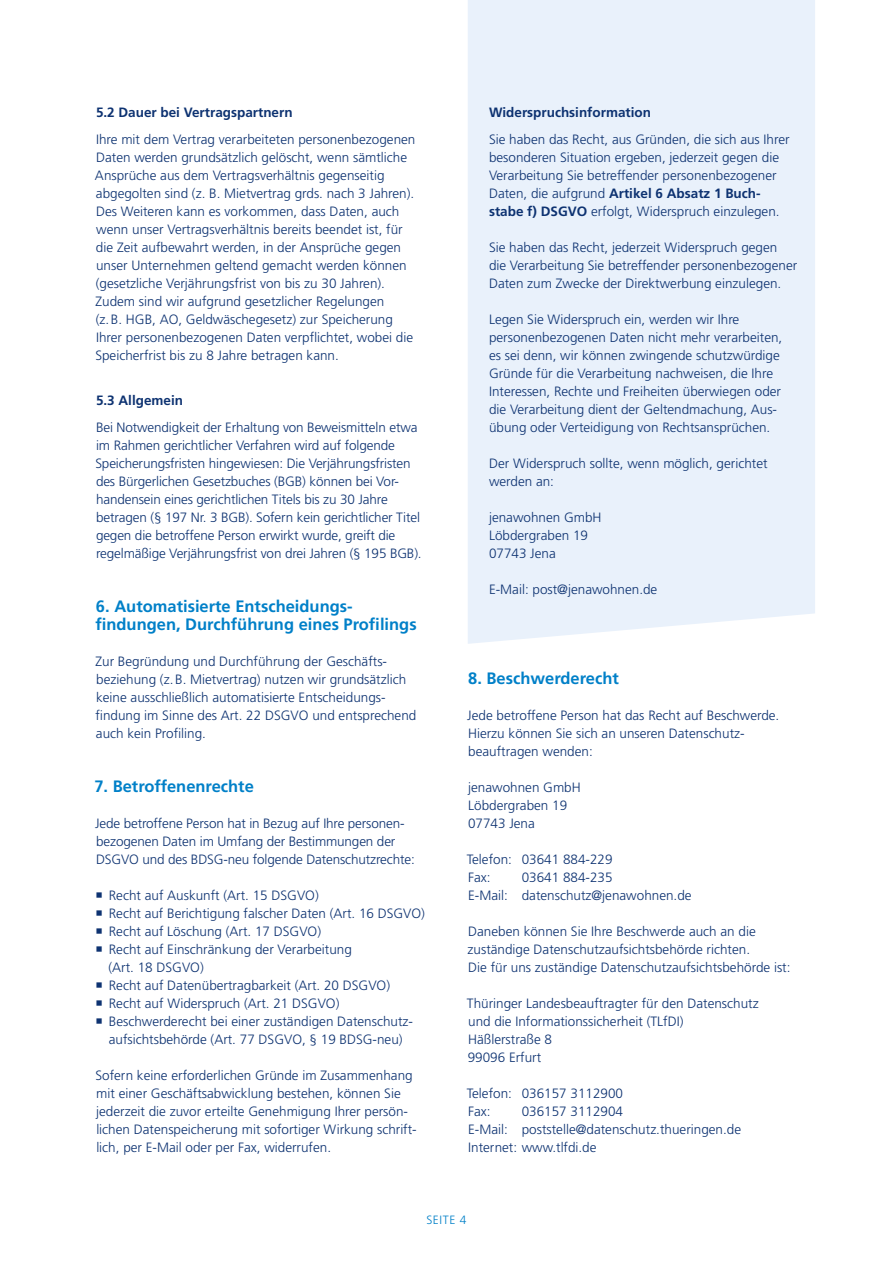
<style>
.page{position:relative;width:893px;height:1263px;background:#fff}
.page>*{position:absolute;margin:0;border:0;box-sizing:border-box;transform-origin:0 0}
.t1{font:700 16.5px/18px "Frutiger LT Pro";color:#0080c8}
.t2{font:300 13.5px/18px "Frutiger LT Pro";color:#0d3271}
.t3{font:700 13.5px "Frutiger LT Pro";color:#0d3271}
.t4{font:300 12px "Frutiger LT Pro";letter-spacing:.05em;color:#0080c8}
.s1{font-weight:700}
</style>
<div class="page">
<div style="left:468px;top:0;width:347px;height:644px;background:#e9f1fb"></div>
<p class="t3" style="left:96px;top:104px;width:198px">5.2 Dauer bei Vertragspartnern</p>
<p class="t2" style="left:95px;top:130px;width:322px">Ihre mit dem Vertrag verarbeiteten personenbezogenen Daten werden grundsätzlich gelöscht, wenn sämtliche Ansprüche aus dem Vertragsverhältnis gegenseitig abgegolten sind (z. B. Mietvertrag grds. nach 3 Jahren).<br>Des Weiteren kann es vorkommen, dass Daten, auch wenn unser Vertragsverhältnis bereits beendet ist, für die Zeit aufbewahrt werden, in der Ansprüche gegen unser Unternehmen geltend gemacht werden können (gesetzliche Verjährungsfrist von bis zu 30 Jahren).<br>Zudem sind wir aufgrund gesetzlicher Regelungen<br>(z.B. HGB, AO, Geldwäschegesetz) zur Speicherung Ihrer personenbezogenen Daten verpflichtet, wobei die Speicherfrist bis zu 8 Jahre betragen kann.</p>
<p class="t3" style="left:96px;top:392px;width:89px">5.3 Allgemein</p>
<p class="t2" style="left:95px;top:418px;width:328px">Bei Notwendigkeit der Erhaltung von Beweismitteln etwa im Rahmen gerichtlicher Verfahren wird auf folgende Speicherungsfristen hingewiesen: Die Verjährungsfristen des Bürgerlichen Gesetzbuches (BGB) können bei Vor&shy;handensein eines gerichtlichen Titels bis zu 30 Jahre betragen (§ 197 Nr. 3 BGB). Sofern kein gerichtlicher Titel gegen die betroffene Person erwirkt wurde, greift die regelmäßige Verjährungsfrist von drei Jahren (§ 195 BGB).</p>
<p class="t1" style="left:95px;top:597px;width:323px">6. Automatisierte Entscheidungs&shy;findungen, Durchführung eines Profilings</p>
<p class="t2" style="left:95px;top:652px;width:322px">Zur Begründung und Durchführung der Geschäfts&shy;beziehung (z.B. Mietvertrag) nutzen wir grundsätzlich keine ausschließlich automatisierte Entscheidungs&shy;findung im Sinne des Art. 22 DSGVO und entsprechend auch kein Profiling.</p>
<p class="t1" style="left:94px;top:777px;width:161px">7. Betroffenenrechte</p>
<p class="t2" style="left:95px;top:814px;width:321px">Jede betroffene Person hat in Bezug auf Ihre personen&shy;bezogenen Daten im Umfang der Bestimmungen der<br>DSGVO und des BDSG-neu folgende Datenschutzrechte:</p>
<p class="t2" style="left:109px;top:886px;width:318px">Recht auf Auskunft (Art. 15 DSGVO)<br>Recht auf Berichtigung falscher Daten (Art. 16 DSGVO)<br>Recht auf Löschung (Art. 17 DSGVO)<br>Recht auf Einschränkung der Verarbeitung<br>(Art. 18 DSGVO)<br>Recht auf Datenübertragbarkeit (Art. 20 DSGVO)<br>Recht auf Widerspruch (Art. 21 DSGVO)<br>Beschwerderecht bei einer zuständigen Datenschutz&shy;aufsichtsbehörde (Art. 77 DSGVO, § 19 BDSG-neu)</p>
<p class="t2" style="left:95px;top:1066px;width:323px">Sofern keine erforderlichen Gründe im Zusammenhang mit einer Geschäftsabwicklung bestehen, können Sie jederzeit die zuvor erteilte Genehmigung Ihrer persön&shy;lichen Datenspeicherung mit sofortiger Wirkung schrift&shy;lich, per E-Mail oder per Fax, widerrufen.</p>
<p class="t3" style="left:489px;top:104px;width:163px">Widerspruchsinformation</p>
<p class="t2" style="left:489px;top:130px;width:302px">Sie haben das Recht, aus Gründen, die sich aus Ihrer besonderen Situation ergeben, jederzeit gegen die Verarbeitung Sie betreffender personenbezogener Daten, die aufgrund <span class="s1">Artikel 6 Absatz 1 Buch&shy;stabe f) DSGVO</span> erfolgt, Widerspruch einzulegen.</p>
<p class="t2" style="left:489px;top:238px;width:310px">Sie haben das Recht, jederzeit Widerspruch gegen die Verarbeitung Sie betreffender personenbezogener<br>Daten zum Zwecke der Direktwerbung einzulegen.</p>
<p class="t2" style="left:489px;top:310px;width:295px">Legen Sie Widerspruch ein, werden wir Ihre personenbezogenen Daten nicht mehr verarbeiten, es sei denn, wir können zwingende schutzwürdige Gründe für die Verarbeitung nachweisen, die Ihre Interessen, Rechte und Freiheiten überwiegen oder die Verarbeitung dient der Geltendmachung, Aus&shy;übung oder Verteidigung von Rechtsansprüchen.</p>
<p class="t2" style="left:489px;top:454px;width:280px">Der Widerspruch sollte, wenn möglich, gerichtet werden an:</p>
<p class="t2" style="left:489px;top:508px;width:114px">jenawohnen GmbH<br>Löbdergraben 19<br>07743 Jena</p>
<p class="t2" style="left:489px;top:580px;width:170px">E-Mail: post@jenawohnen.de</p>
<p class="t1" style="left:468px;top:669px;width:152px">8. Beschwerderecht</p>
<p class="t2" style="left:467px;top:706px;width:314px">Jede betroffene Person hat das Recht auf Beschwerde.<br>Hierzu können Sie sich an unseren Datenschutz&shy;beauftragen wenden:</p>
<p class="t2" style="left:468px;top:778px;width:114px">jenawohnen GmbH<br>Löbdergraben 19<br>07743 Jena</p>
<p class="t2" style="left:467px;top:850px;width:147px">Telefon: 03641 884-229<br>Fax:</p>
<p class="t2" style="left:468px;top:868px;width:225px;text-indent:54px">03641 884-235<br>E-Mail: datenschutz@jenawohnen.de</p>
<p class="t2" style="left:468px;top:922px;width:324px">Daneben können Sie Ihre Beschwerde auch an die zuständige Datenschutzaufsichtsbehörde richten.<br>Die für uns zuständige Datenschutzaufsichtsbehörde ist:</p>
<p class="t2" style="left:467px;top:994px;width:293px">Thüringer Landesbeauftragter für den Datenschutz und die Informationssicherheit (TLfDI)<br>Häßlerstraße 8<br>99096 Erfurt</p>
<p class="t2" style="left:467px;top:1084px;width:158px">Telefon: 036157 3112900<br>Fax:</p>
<p class="t2" style="left:468px;top:1102px;width:274px;text-indent:54px">036157 3112904<br>E-Mail: poststelle@datenschutz.thueringen.de<br>Internet: www.tlfdi.de</p>
<p class="t4" style="left:426px;top:1213px;width:42px">SEITE 4</p>
</div>
